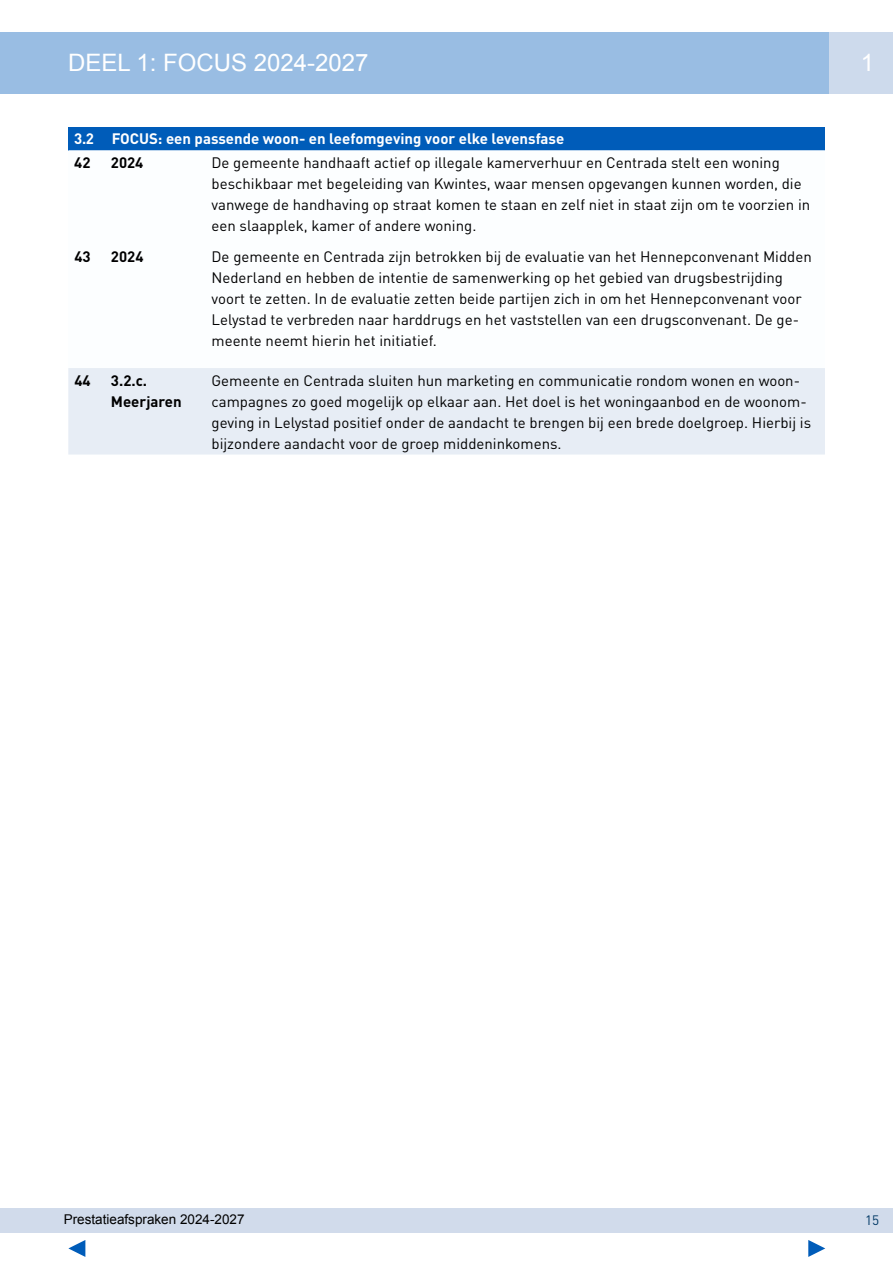
<style>
.page{position:relative;width:893px;height:1263px;background:#fff}
.page>*{position:absolute;margin:0;border:0;box-sizing:border-box;transform-origin:0 0}
.t1{font:24px "Arial";color:#fff}
.t2{font:15px/21px "DIN Pro";color:#000}
.t3{font:700 15px "DIN Pro";color:#fff}
.t4{font:700 15px/21px "DIN Pro";color:#000}
.t5{font:13.5px "Arial";color:#000}
.t6{font:13.5px "DIN Pro";color:#003865}
</style>
<div class="page">
<div style="left:0;top:1208px;width:893px;height:24px;background:#d1dbeb"></div>
<svg style="left:68px;top:1240px;width:17px;height:17px"></svg>
<svg style="left:808px;top:1240px;width:17px;height:17px"></svg>
<svg style="left:0;top:32px;width:893px;height:62px;background:#9cbfe3"></svg>
<div style="left:68px;top:127px;width:757px;height:23px;background:#005cb9"></div>
<svg style="left:68px;top:150px;width:757px;height:1px"></svg>
<div style="left:68px;top:368px;width:757px;height:86px;background:#e7edf5"></div>
<h1 class="t1" style="left:68px;top:47px;width:302px">DEEL 1: FOCUS 2024-2027</h1>
<h1 class="t1" style="left:861px;top:47px;width:15px">1</h1>
<p class="t3" style="left:74px;top:126px;width:492px">3.2 FOCUS: een passende woon- en leefomgeving voor elke levensfase</p>
<p class="t4" style="left:74px;top:150px;width:18px">42</p>
<p class="t4" style="left:111px;top:150px;width:34px">2024</p>
<p class="t2" style="left:212px;top:150px;width:600px">De gemeente handhaaft actief op illegale kamerverhuur en Centrada stelt een woning beschikbaar met begeleiding van Kwintes, waar mensen opgevangen kunnen worden, die vanwege de handhaving op straat komen te staan en zelf niet in staat zijn om te voorzien in een slaapplek, kamer of andere woning.</p>
<p class="t4" style="left:74px;top:244px;width:18px">43</p>
<p class="t4" style="left:111px;top:244px;width:34px">2024</p>
<p class="t2" style="left:212px;top:245px;width:602px">De gemeente en Centrada zijn betrokken bij de evaluatie van het Hennepconvenant Midden Nederland en hebben de intentie de samenwerking op het gebied van drugsbestrijding voort te zetten. In de evaluatie zetten beide partijen zich in om het Hennepconvenant voor Lelystad te verbreden naar harddrugs en het vaststellen van een drugsconvenant. De ge&shy;meente neemt hierin het initiatief.</p>
<p class="t4" style="left:74px;top:368px;width:18px">44</p>
<p class="t4" style="left:111px;top:368px;width:72px">3.2.c.<br>Meerjaren</p>
<p class="t2" style="left:212px;top:368px;width:601px">Gemeente en Centrada sluiten hun marketing en communicatie rondom wonen en woon&shy;campagnes zo goed mogelijk op elkaar aan. Het doel is het woningaanbod en de woonom&shy;geving in Lelystad positief onder de aandacht te brengen bij een brede doelgroep. Hierbij is bijzondere aandacht voor de groep middeninkomens.</p>
<p class="t5" style="left:64px;top:1210px;width:182px">Prestatieafspraken 2024-2027</p>
<p class="t6" style="left:865px;top:1209px;width:16px">15</p>
</div>
